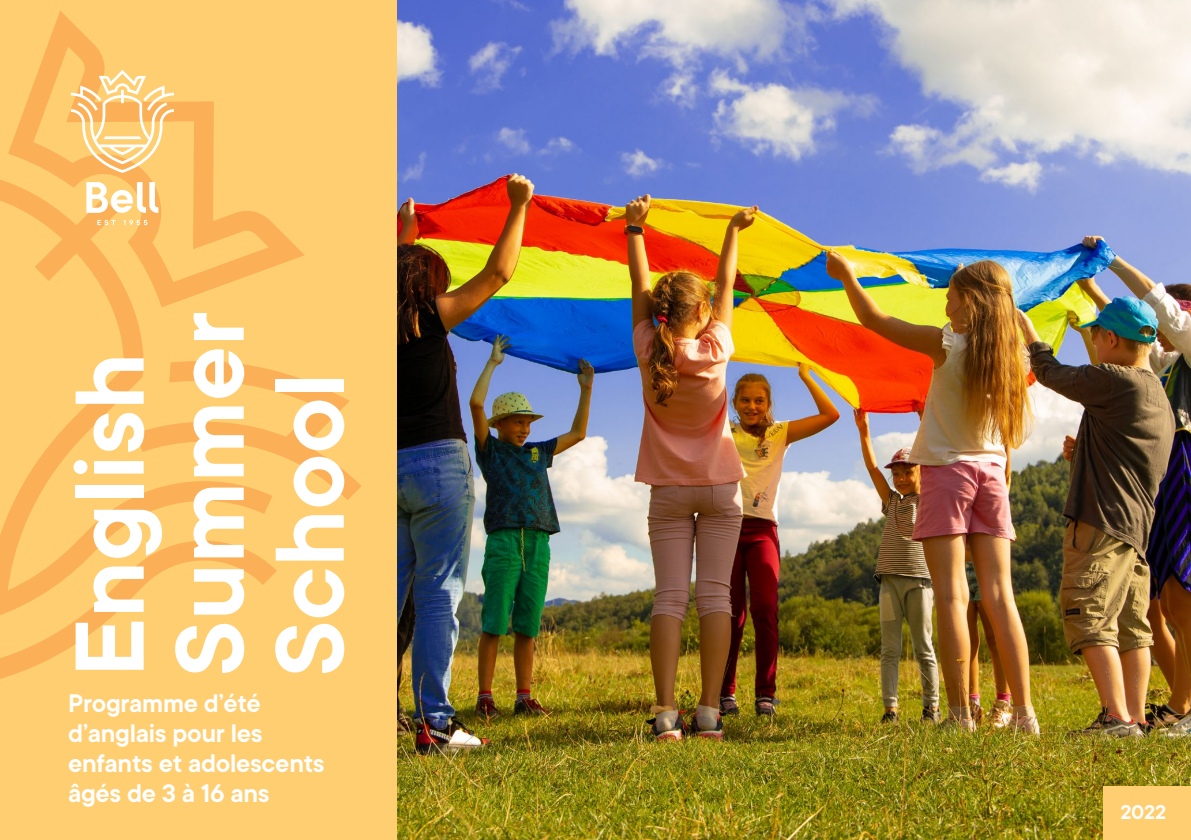
<style>
.page{position:relative;width:1191px;height:840px;background:#fff}
.page>*{position:absolute;margin:0;border:0;box-sizing:border-box;transform-origin:0 0}
.t1{font:600 108px/100px "TT Commons";color:#fff}
.t2{font:600 28px/30px "TT Commons";letter-spacing:-.01em;color:#fff}
.t3{font:600 22px "TT Commons";color:#fff}
</style>
<div class="page">
<img style="left:397px;top:0;width:794px;height:839px">
<div style="left:0;top:0;width:397px;height:839px;background:#ffce71"></div>
<div style="left:1103px;top:785px;width:88px;height:54px;background:#ffce71"></div>
<svg style="left:277px;top:371px;width:84px;height:129px"></svg>
<svg style="left:50px;top:11px;width:254px;height:254px"></svg>
<svg style="left:0;top:38px;width:277px;height:641px"></svg>
<svg style="left:86px;top:182px;width:72px;height:31px"></svg>
<svg style="left:97px;top:220px;width:18px;height:5px"></svg>
<svg style="left:123px;top:220px;width:24px;height:5px"></svg>
<svg style="left:71px;top:70px;width:103px;height:103px"></svg>
<h1 class="t1" style="left:62px;top:676px;width:367px;rotate:-90deg">English<br>Summer<br>School</h1>
<p class="t2" style="left:68px;top:688px;width:258px">Programme d’été d’anglais pour les enfants et adolescents âgés de 3 à 16 ans</p>
<p class="t3" style="left:1120px;top:799px;width:47px">2022</p>
</div>
